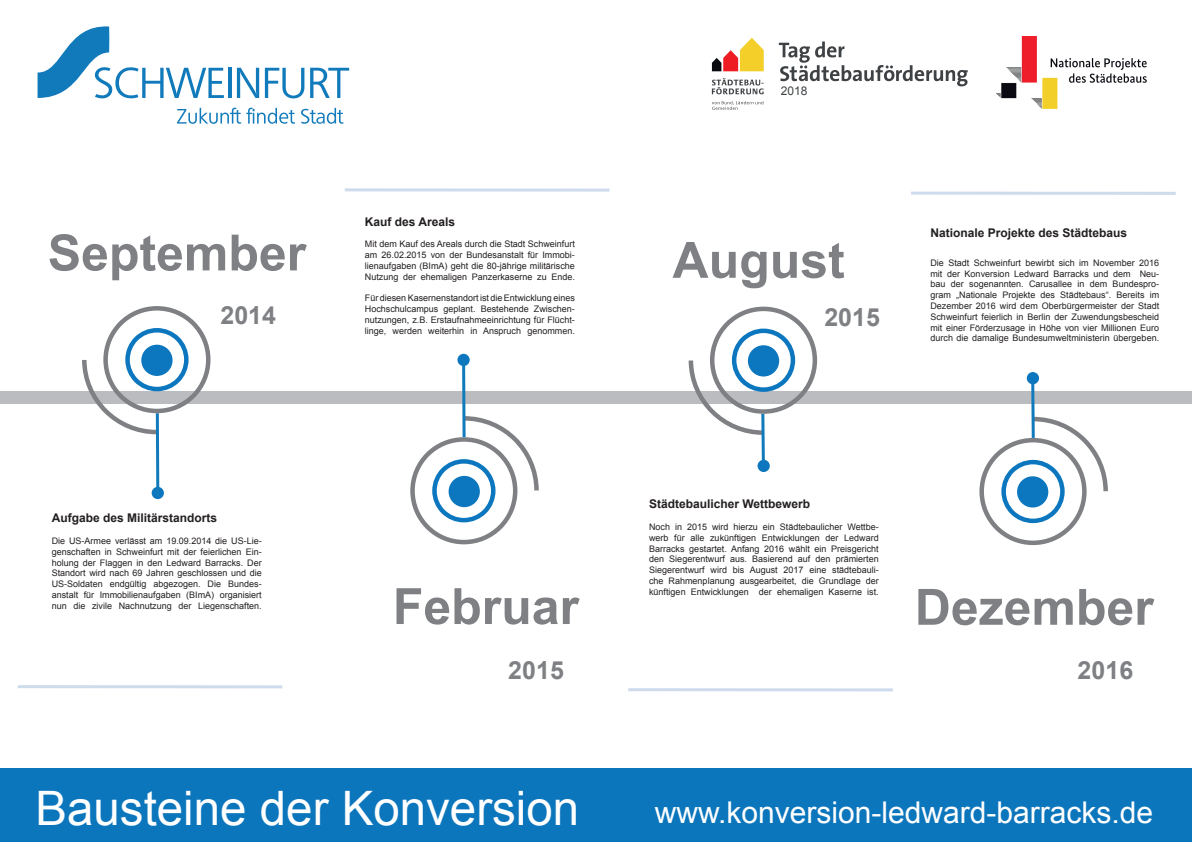
<style>
.page{position:relative;width:1192px;height:842px;background:#fff}
.page>*{position:absolute;margin:0;border:0;box-sizing:border-box;transform-origin:0 0}
.t1{font:700 50px "Arial";color:#7e8083}
.t2{font:47.5px "Arial";color:#fff}
.t3{font:30px "Arial";color:#fff}
.t4{font:700 25px "Arial";color:#7e8083}
.t5{font:700 12px "Arial";color:#231f20}
.t6{font:12px "Arial";color:#3f4244}
.t7{font:9px/10.8px "Arial";color:#231f20;text-align:justify}
</style>
<div class="page">
<hr style="left:228px;top:68px;width:3px;height:30px;background:#107abb">
<svg style="left:237px;top:68px;width:22px;height:30px"></svg>
<svg style="left:265px;top:68px;width:39px;height:30px"></svg>
<svg style="left:310px;top:68px;width:39px;height:30px"></svg>
<svg style="left:177px;top:108px;width:118px;height:16px"></svg>
<svg style="left:301px;top:108px;width:43px;height:16px"></svg>
<svg style="left:38px;top:26px;width:186px;height:73px"></svg>
<div style="left:0;top:768px;width:1192px;height:74px;background:#0c76bd"></div>
<div style="left:0;top:391px;width:1192px;height:13px;background:#bbbcbf"></div>
<div style="left:152px;top:487px;width:12px;height:12px;background:#0c77be;border-radius:50%"></div>
<svg style="left:82px;top:306px;width:129px;height:190px"></svg>
<div style="left:457px;top:354px;width:13px;height:12px;background:#0c77be;border-radius:50%"></div>
<svg style="left:410px;top:360px;width:129px;height:184px"></svg>
<div style="left:758px;top:460px;width:12px;height:12px;background:#0c77be;border-radius:50%"></div>
<svg style="left:689px;top:307px;width:128px;height:155px"></svg>
<svg style="left:979px;top:381px;width:129px;height:164px"></svg>
<div style="left:1027px;top:372px;width:12px;height:12px;background:#0c77be;border-radius:50%"></div>
<svg style="left:18px;top:685px;width:264px;height:3px"></svg>
<svg style="left:628px;top:688px;width:265px;height:3px"></svg>
<svg style="left:345px;top:188px;width:264px;height:4px"></svg>
<svg style="left:911px;top:192px;width:265px;height:3px"></svg>
<svg style="left:712px;top:38px;width:52px;height:33px"></svg>
<svg style="left:712px;top:101px;width:51px;height:9px"></svg>
<svg style="left:712px;top:78px;width:52px;height:16px"></svg>
<svg style="left:779px;top:42px;width:189px;height:44px"></svg>
<img style="left:997px;top:37px;width:150px;height:72px">
<h1 class="t1" style="left:48px;top:220px;width:260px">September</h1>
<h3 class="t4" style="left:220px;top:299px;width:57px">2014</h3>
<h3 class="t5" style="left:365px;top:213px;width:92px">Kauf des Areals</h3>
<p class="t7" style="left:365px;top:239px;width:212px">Mit dem Kauf des Areals durch die Stadt Schweinfurt am 26.02.2015 von der Bundesanstalt für Immobi&shy;lienaufgaben (BImA) geht die 80-jährige militärische Nutzung der ehemaligen Panzerkaserne zu Ende.</p>
<p class="t7" style="left:365px;top:293px;width:212px">Für diesen Kasernenstandort ist die Entwicklung eines Hochschulcampus geplant. Bestehende Zwischen&shy;nutzungen, z.B. Erstaufnahmeeinrichtung für Flücht&shy;linge, werden weiterhin in Anspruch genommen.</p>
<h3 class="t5" style="left:52px;top:510px;width:167px">Aufgabe des Militärstandorts</h3>
<p class="t7" style="left:52px;top:536px;width:211px">Die US-Armee verlässt am 19.09.2014 die US-Lie&shy;genschaften in Schweinfurt mit der feierlichen Ein&shy;holung der Flaggen in den Ledward Barracks. Der Standort wird nach 69 Jahren geschlossen und die US-Soldaten endgültig abgezogen. Die Bundes&shy;anstalt für Immobilienaufgaben (BImA) organisiert nun die zivile Nachnutzung der Liegenschaften.</p>
<h1 class="t1" style="left:393px;top:573px;width:188px">Februar</h1>
<h3 class="t4" style="left:508px;top:653px;width:57px">2015</h3>
<h3 class="t6" style="left:781px;top:83px;width:28px">2018</h3>
<h1 class="t1" style="left:673px;top:227px;width:174px">August</h1>
<h3 class="t4" style="left:824px;top:300px;width:57px">2015</h3>
<h3 class="t5" style="left:930px;top:225px;width:198px">Nationale Projekte des Städtebaus</h3>
<p class="t7" style="left:930px;top:257px;width:230px">Die Stadt Schweinfurt bewirbt sich im November 2016 mit der Konversion Ledward Barracks und dem Neu&shy;bau der sogenannten. Carusallee in dem Bundespro&shy;gram „Nationale Projekte des Städtebaus“. Bereits im Dezember 2016 wird dem Oberbürgermeister der Stadt Schweinfurt feierlich in Berlin der Zuwendungsbescheid mit einer Förderzusage in Höhe von vier Millionen Euro durch die damalige Bundesumweltministerin übergeben.</p>
<h3 class="t5" style="left:649px;top:496px;width:163px">Städtebaulicher Wettbewerb</h3>
<p class="t7" style="left:649px;top:521px;width:231px">Noch in 2015 wird hierzu ein Städtebaulicher Wettbe&shy;werb für alle zukünftigen Entwicklungen der Ledward Barracks gestartet. Anfang 2016 wählt ein Preisgericht den Siegerentwurf aus. Basierend auf den prämierten Siegerentwurf wird bis August 2017 eine städtebauli&shy;che Rahmenplanung ausgearbeitet, die Grundlage der künftigen Entwicklungen der ehemaligen Kaserne ist.</p>
<h1 class="t1" style="left:915px;top:574px;width:240px">Dezember</h1>
<h3 class="t4" style="left:1078px;top:653px;width:57px">2016</h3>
<h2 class="t2" style="left:35px;top:777px;width:545px">Bausteine der Konversion</h2>
<h3 class="t3" style="left:655px;top:793px;width:500px">www.konversion-ledward-barracks.de</h3>
</div>
